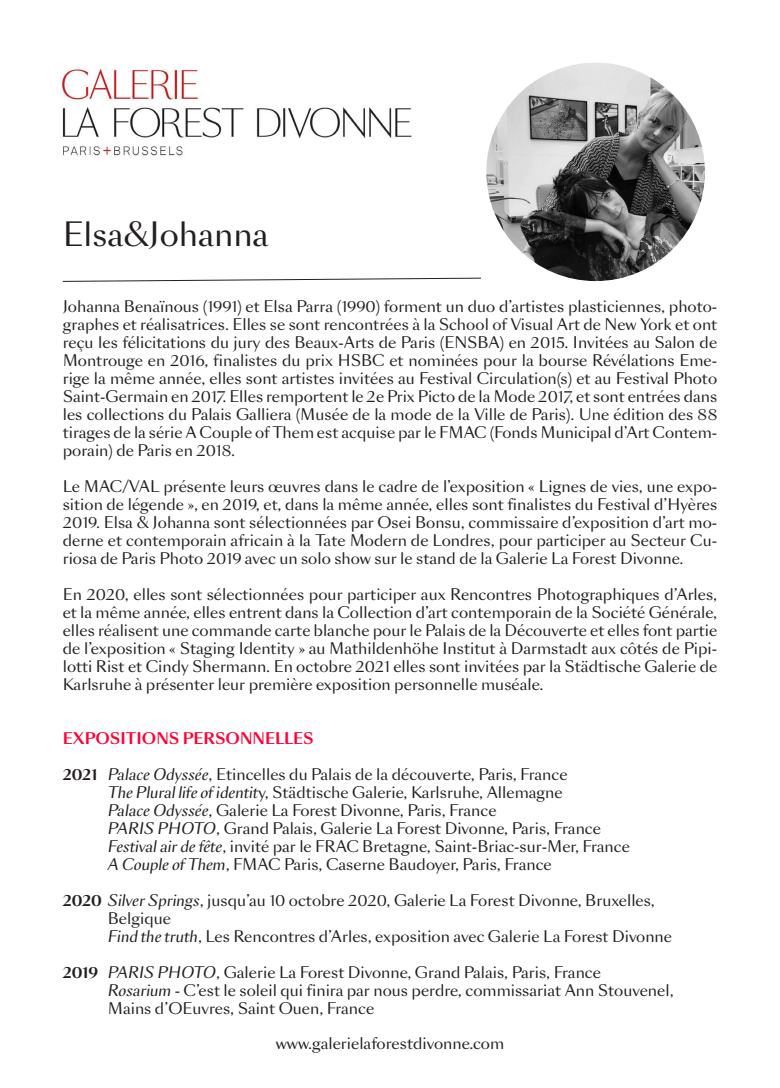
<style>
.page{position:relative;width:780px;height:1088px;background:#fff}
.page>*{position:absolute;margin:0;border:0;box-sizing:border-box;transform-origin:0 0}
.t1{font:31.25px "Sang Bleu Sans";color:#231f20}
.t2{font:15px/18px "Sang Bleu Sans";color:#231f20;text-align:justify}
.t3{font:700 15px "Sang Bleu Sans";color:#f03}
.s1{font-weight:700}
.s2{font-style:italic}
</style>
<div class="page">
<svg style="left:62px;top:277px;width:419px;height:5px"></svg>
<img style="left:62px;top:68px;width:350px;height:88px">
<img style="left:486px;top:63px;width:218px;height:218px;border-radius:107px">
<p class="t1" style="left:63px;top:215px;width:207px">Elsa&amp;Johanna</p>
<p class="t2" style="left:63px;top:298px;width:656px">Johanna Benaïnous (1991) et Elsa Parra (1990) forment un duo d’artistes plasticiennes, photo&shy;graphes et réalisatrices. Elles se sont rencontrées à la School of Visual Art de New York et ont reçu les félicitations du jury des Beaux-Arts de Paris (ENSBA) en 2015. Invitées au Salon de Montrouge en 2016, finalistes du prix HSBC et nominées pour la bourse Révélations Eme&shy;rige la même année, elles sont artistes invitées au Festival Circulation(s) et au Festival Photo Saint-Germain en 2017. Elles remportent le 2e Prix Picto de la Mode 2017, et sont entrées dans les collections du Palais Galliera (Musée de la mode de la Ville de Paris). Une édition des 88 tirages de la série A Couple of Them est acquise par le FMAC (Fonds Municipal d’Art Contem&shy;porain) de Paris en 2018.</p>
<p class="t2" style="left:63px;top:478px;width:656px">Le MAC/VAL présente leurs œuvres dans le cadre de l’exposition « Lignes de vies, une expo&shy;sition de légende », en 2019, et, dans la même année, elles sont finalistes du Festival d’Hyères 2019. Elsa &amp; Johanna sont sélectionnées par Osei Bonsu, commissaire d’exposition d’art mo&shy;derne et contemporain africain à la Tate Modern de Londres, pour participer au Secteur Cu&shy;riosa de Paris Photo 2019 avec un solo show sur le stand de la Galerie La Forest Divonne.</p>
<p class="t2" style="left:63px;top:586px;width:656px">En 2020, elles sont sélectionnées pour participer aux Rencontres Photographiques d’Arles, et la même année, elles entrent dans la Collection d’art contemporain de la Société Générale, elles réalisent une commande carte blanche pour le Palais de la Découverte et elles font partie de l’exposition « Staging Identity » au Mathildenhöhe Institut à Darmstadt aux côtés de Pipi&shy;lotti Rist et Cindy Shermann. En octobre 2021 elles sont invitées par la Städtische Galerie de Karlsruhe à présenter leur première exposition personnelle muséale.</p>
<p class="t3" style="left:63px;top:728px;width:252px">EXPOSITIONS PERSONNELLES</p>
<p class="t2" style="left:63px;top:766px;width:506px"><span class="s1">2021</span> <span class="s2">Palace Odyssée</span>, Etincelles du Palais de la découverte, Paris, France</p>
<p class="t2" style="left:108px;top:784px;width:456px"><span class="s2">The Plural life of identit</span>y, Städtische Galerie, Karlsruhe, Allemagne</p>
<p class="t2" style="left:108px;top:802px;width:390px"><span class="s2">Palace Odyssée</span>, Galerie La Forest Divonne, Paris, France</p>
<p class="t2" style="left:108px;top:820px;width:494px"><span class="s2">PARIS PHOTO</span>, Grand Palais, Galerie La Forest Divonne, Paris, France</p>
<p class="t2" style="left:108px;top:838px;width:523px"><span class="s2">Festival air de fête</span>, invité par le FRAC Bretagne, Saint-Briac-sur-Mer, France</p>
<p class="t2" style="left:108px;top:856px;width:445px"><span class="s2">A Couple of Them</span>, FMAC Paris, Caserne Baudoyer, Paris, France</p>
<p class="t2" style="left:108px;top:892px;width:548px;text-indent:-45px"><span class="s1">2020</span> <span class="s2">Silver Springs</span>, jusqu’au 10 octobre 2020, Galerie La Forest Divonne, Bruxelles,<br>Belgique</p>
<p class="t2" style="left:108px;top:928px;width:566px"><span class="s2">Find the truth</span>, Les Rencontres d’Arles, exposition avec Galerie La Forest Divonne</p>
<p class="t2" style="left:63px;top:964px;width:539px"><span class="s1">2019</span> <span class="s2">PARIS PHOTO</span>, Galerie La Forest Divonne, Grand Palais, Paris, France</p>
<p class="t2" style="left:108px;top:982px;width:567px"><span class="s2">Rosarium</span> - C’est le soleil qui finira par nous perdre, commissariat Ann Stouvenel,<br>Mains d’OEuvres, Saint Ouen, France</p>
<p class="t2" style="left:276px;top:1035px;width:230px">www.galerielaforestdivonne.com</p>
</div>
